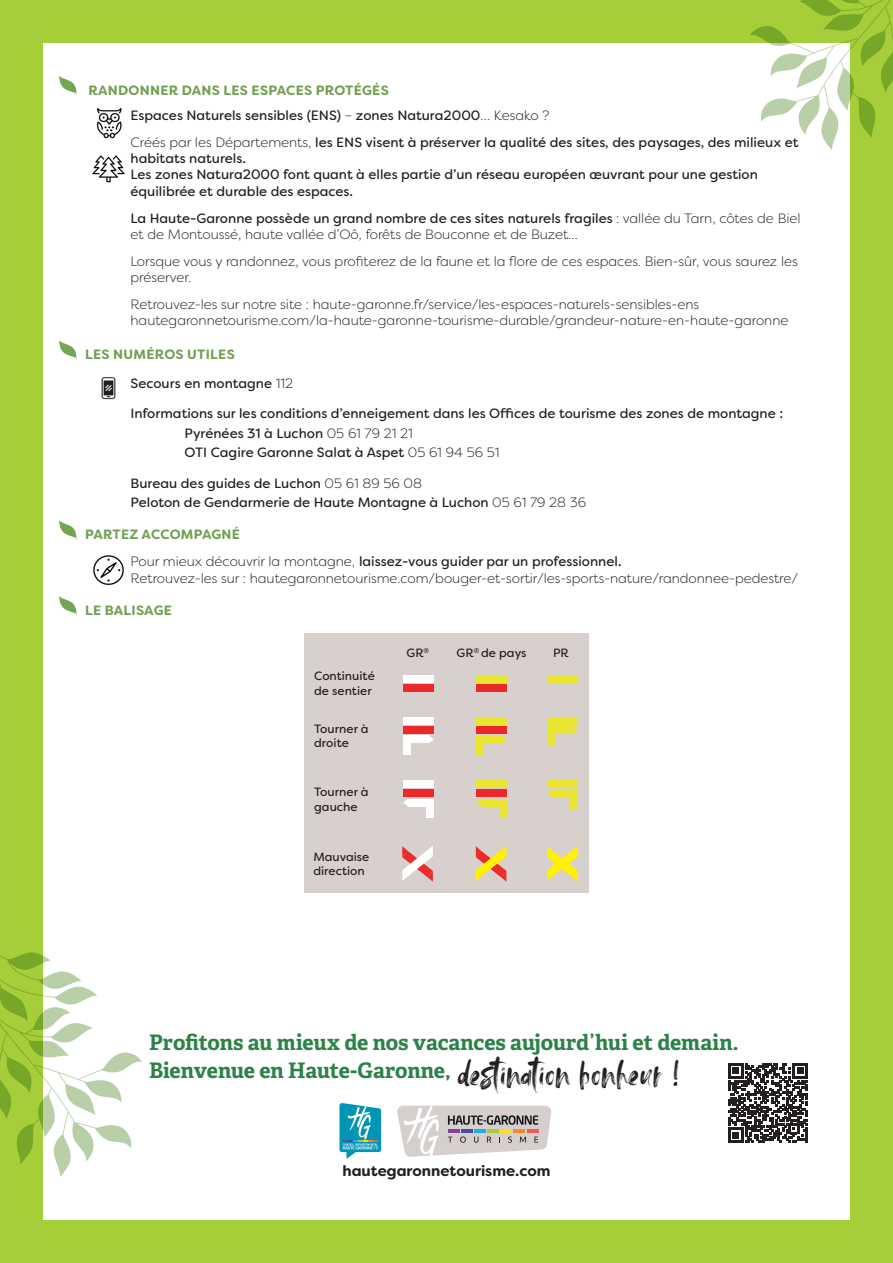
<style>
.page{position:relative;width:893px;height:1263px;background:#fff}
.page>*{position:absolute;margin:0;border:0;box-sizing:border-box;transform-origin:0 0}
.t1{font:40.65px "Hunters Alternates";color:#231f20}
.TITRE_LEAD{font:700 21.3px "Adelle";letter-spacing:-.01em;color:#2c8248}
.courant_10_5{font:700 15px "Filson Soft";color:#231f20}
.t2{font:13.5px/16.2px "Filson Soft";color:#231f20}
.t3{font:300 13.5px/16.2px "Filson Soft";color:#231f20}
.t4{font:700 13.5px "Filson Soft";letter-spacing:.02em;color:#71a051}
.t5{font:12px/14.4px "Filson Soft";color:#231f20}
.t6{font:7.05px "Filson Soft";color:#231f20}
.s1{font-weight:300}
.s2{font-weight:400}
</style>
<div class="page">
<div style="left:0;top:0;width:893px;height:43px;background:#a6ce3b"></div>
<div style="left:0;top:1220px;width:893px;height:43px;background:#a6ce3b"></div>
<div style="left:0;top:0;width:43px;height:1263px;background:#a6ce3b"></div>
<div style="left:850px;top:0;width:43px;height:1263px;background:#a6ce3b"></div>
<svg style="left:750px;top:0;width:143px;height:150px"></svg>
<svg style="left:59px;top:76px;width:18px;height:19px"></svg>
<svg style="left:59px;top:340px;width:18px;height:19px"></svg>
<svg style="left:59px;top:520px;width:18px;height:19px"></svg>
<svg style="left:59px;top:596px;width:18px;height:19px"></svg>
<img style="left:96px;top:108px;width:26px;height:31px">
<img style="left:92px;top:155px;width:33px;height:28px">
<img style="left:101px;top:377px;width:15px;height:23px">
<img style="left:93px;top:555px;width:31px;height:30px">
<div style="left:304px;top:633px;width:285px;height:260px;background:#d8d0cd"></div>
<div style="left:403px;top:684px;width:31px;height:8px;background:#ed282b"></div>
<div style="left:403px;top:675px;width:31px;height:7px;background:#fff"></div>
<div style="left:476px;top:684px;width:31px;height:8px;background:#ed282b"></div>
<div style="left:476px;top:675px;width:31px;height:7px;background:#ebe631"></div>
<div style="left:547px;top:675px;width:31px;height:7px;background:#ebe631"></div>
<div style="left:403px;top:726px;width:31px;height:8px;background:#ed282b"></div>
<div style="left:403px;top:717px;width:31px;height:7px;background:#fff"></div>
<div style="left:403px;top:736px;width:26px;height:7px;background:#fff"></div>
<svg style="left:429px;top:736px;width:5px;height:7px"></svg>
<div style="left:403px;top:736px;width:7px;height:19px;background:#fff"></div>
<div style="left:476px;top:726px;width:31px;height:8px;background:#ed282b"></div>
<div style="left:476px;top:717px;width:31px;height:7px;background:#ebe631"></div>
<div style="left:476px;top:736px;width:26px;height:7px;background:#ebe631"></div>
<svg style="left:502px;top:736px;width:5px;height:7px"></svg>
<div style="left:476px;top:736px;width:7px;height:19px;background:#ebe631"></div>
<div style="left:547px;top:717px;width:31px;height:7px;background:#ebe631"></div>
<div style="left:548px;top:726px;width:26px;height:8px;background:#ebe631"></div>
<svg style="left:574px;top:726px;width:5px;height:8px"></svg>
<div style="left:548px;top:726px;width:7px;height:19px;background:#ebe631"></div>
<svg style="left:402px;top:846px;width:31px;height:36px"></svg>
<svg style="left:476px;top:846px;width:30px;height:36px"></svg>
<svg style="left:547px;top:845px;width:31px;height:37px"></svg>
<div style="left:403px;top:790px;width:31px;height:7px;background:#ed282b"></div>
<div style="left:403px;top:780px;width:31px;height:7px;background:#fff"></div>
<div style="left:408px;top:799px;width:26px;height:7px;background:#fff"></div>
<svg style="left:403px;top:799px;width:5px;height:7px"></svg>
<div style="left:426px;top:799px;width:8px;height:19px;background:#fff"></div>
<div style="left:476px;top:790px;width:31px;height:7px;background:#ed282b"></div>
<div style="left:476px;top:780px;width:31px;height:7px;background:#ebe631"></div>
<div style="left:481px;top:799px;width:26px;height:7px;background:#ebe631"></div>
<svg style="left:476px;top:799px;width:5px;height:7px"></svg>
<div style="left:500px;top:799px;width:7px;height:19px;background:#ebe631"></div>
<div style="left:547px;top:780px;width:31px;height:7px;background:#ebe631"></div>
<div style="left:552px;top:790px;width:26px;height:7px;background:#ebe631"></div>
<svg style="left:547px;top:790px;width:5px;height:7px"></svg>
<div style="left:571px;top:790px;width:7px;height:18px;background:#ebe631"></div>
<svg style="left:728px;top:1063px;width:80px;height:80px"></svg>
<svg style="left:397px;top:1106px;width:155px;height:51px"></svg>
<svg style="left:339px;top:1103px;width:42px;height:56px"></svg>
<svg style="left:0;top:952px;width:142px;height:224px"></svg>
<p class="t4" style="left:88px;top:81px;width:302px">RANDONNER DANS LES ESPACES PROTÉGÉS</p>
<p class="t2" style="left:131px;top:107px;width:420px">Espaces Naturels sensibles (ENS) <span class="s1">–</span> zones Natura2000<span class="s1">… Kesako ?</span></p>
<p class="t2" style="left:131px;top:134px;width:669px"><span class="s1">Créés par les Départements,</span> les ENS visent à préserver la qualité des sites, des paysages, des milieux et habitats naturels.</p>
<p class="t2" style="left:131px;top:167px;width:629px">Les zones Natura2000 font quant à elles partie d’un réseau européen œuvrant pour une gestion équilibrée et durable des espaces.</p>
<p class="t3" style="left:131px;top:210px;width:671px"><span class="s2">La Haute-Garonne possède un grand nombre de ces sites naturels fragiles</span> : vallée du Tarn, côtes de Biel et de Montoussé, haute vallée d’Oô, forêts de Bouconne et de Buzet…</p>
<p class="t3" style="left:131px;top:253px;width:669px">Lorsque vous y randonnez, vous profiterez de la faune et la flore de ces espaces. Bien-sûr, vous saurez les préserver.</p>
<p class="t3" style="left:131px;top:296px;width:570px">Retrouvez-les sur notre site : haute-garonne.fr/service/les-espaces-naturels-sensibles-ens</p>
<p class="t3" style="left:131px;top:312px;width:659px">hautegaronnetourisme.com/la-haute-garonne-tourisme-durable/grandeur-nature-en-haute-garonne</p>
<p class="t4" style="left:85px;top:346px;width:151px">LES NUMÉROS UTILES</p>
<p class="t2" style="left:131px;top:375px;width:164px">Secours en montagne <span class="s1">112</span></p>
<p class="t2" style="left:131px;top:405px;width:654px">Informations sur les conditions d’enneigement dans les Offices de tourisme des zones de montagne :</p>
<p class="t2" style="left:185px;top:425px;width:230px">Pyrénées 31 à Luchon <span class="s1">05 61 79 21 21</span></p>
<p class="t2" style="left:185px;top:444px;width:316px">OTI Cagire Garonne Salat à Aspet <span class="s1">05 61 94 56 51</span></p>
<p class="t2" style="left:131px;top:475px;width:293px">Bureau des guides de Luchon <span class="s1">05 61 89 56 08</span></p>
<p class="t2" style="left:131px;top:494px;width:457px">Peloton de Gendarmerie de Haute Montagne à Luchon <span class="s1">05 61 79 28 36</span></p>
<p class="t4" style="left:85px;top:526px;width:156px">PARTEZ ACCOMPAGNÉ</p>
<p class="t2" style="left:131px;top:554px;width:492px"><span class="s1">Pour mieux découvrir la montagne,</span> laissez-vous guider par un professionnel.</p>
<p class="t3" style="left:131px;top:570px;width:669px">Retrouvez-les sur : hautegaronnetourisme.com/bouger-et-sortir/les-sports-nature/randonnee-pedestre/</p>
<p class="t4" style="left:85px;top:602px;width:88px">LE BALISAGE</p>
<p class="t5" style="left:314px;top:669px;width:62px">Continuité de sentier</p>
<p class="t5" style="left:314px;top:722px;width:56px">Tourner à droite</p>
<p class="t5" style="left:314px;top:785px;width:56px">Tourner à gauche</p>
<p class="t5" style="left:313px;top:849px;width:58px">Mauvaise direction</p>
<p class="t5" style="left:406px;top:645px;width:19px">GR</p>
<p class="t6" style="left:424px;top:646px;width:7px">®</p>
<p class="t5" style="left:553px;top:645px;width:17px">PR</p>
<p class="t5" style="left:457px;top:645px;width:71px">GR<sup>®</sup> de pays</p>
<p class="TITRE_LEAD" style="left:149px;top:1029px;width:591px">Profitons au mieux de nos vacances aujourd’hui et demain.</p>
<p class="TITRE_LEAD" style="left:149px;top:1057px;width:303px">Bienvenue en Haute-Garonne,</p>
<p class="t1" style="left:456px;top:1051px;width:224px">destination bonheur !</p>
<p class="courant_10_5" style="left:342px;top:1161px;width:210px">hautegaronnetourisme.com</p>
</div>
